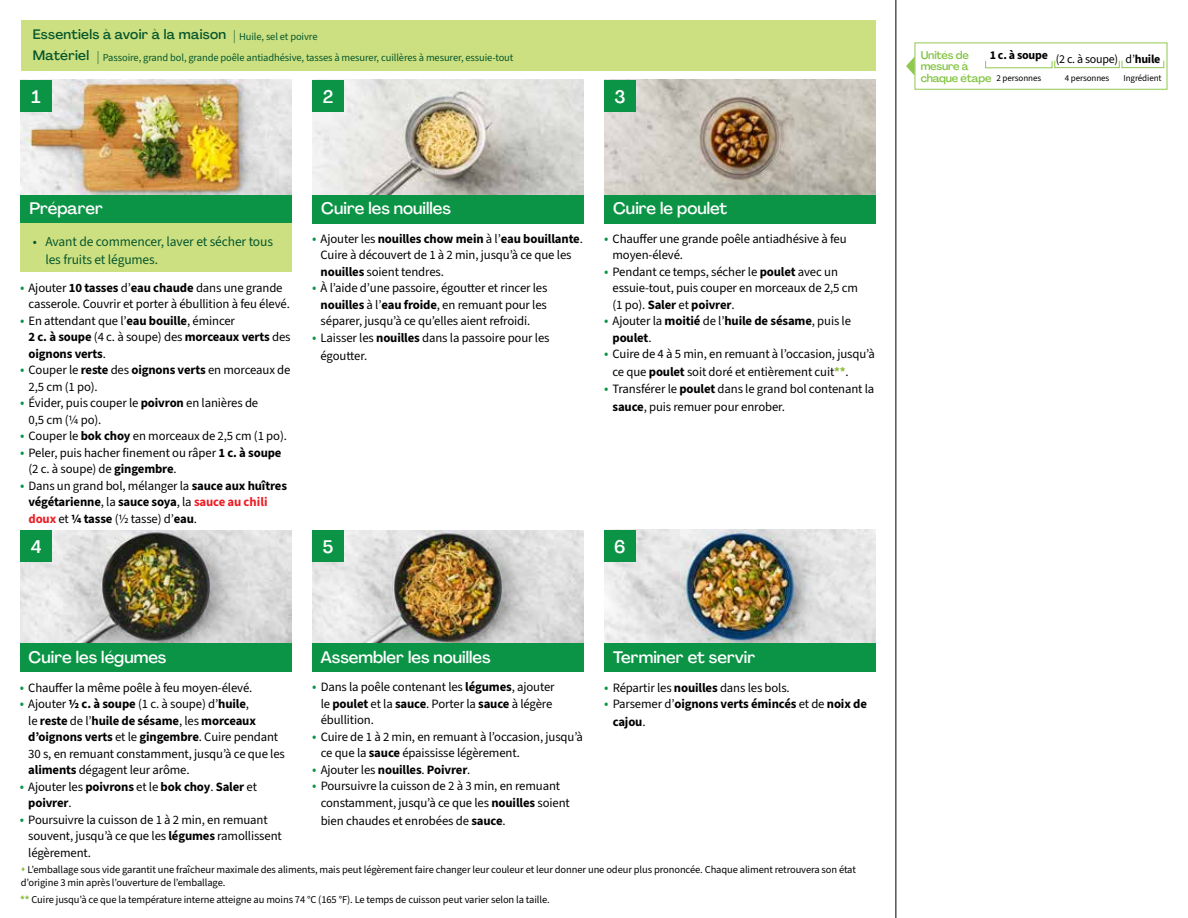
<style>
.page{position:relative;width:1188px;height:918px;background:#fff}
.page>*{position:absolute;margin:0;border:0;box-sizing:border-box;transform-origin:0 0}
.t1{font:500 18px "Agrandir";color:#fff}
.t2{font:500 16.5px "Agrandir";color:#fff}
.t3{font:13.5px/18px "Source Sans 3";letter-spacing:-.01em;color:#05562c}
.t4{font:500 13.5px "Agrandir";letter-spacing:.02em;color:#05562c}
.t5{font:12.75px/16.5px "Source Sans 3";letter-spacing:-.01em;color:#000}
.t6{font:700 12.75px/16.5px "Source Sans 3";letter-spacing:-.01em;color:#000}
.t7{font:700 12px "Source Sans 3";letter-spacing:-.02em;color:#000}
.t8{font:500 11.1px/11.7px "Agrandir";letter-spacing:-.015em;color:#82c341}
.t9{font:10.5px/13.5px "Source Sans 3";letter-spacing:-.01em;color:#000}
.t10{font:10.5px "Source Sans 3";letter-spacing:-.01em;color:#05562c}
.t11{font:9px "Source Sans 3";letter-spacing:-.01em;color:#000}
.s1{font-family:"Agrandir";font-weight:500;font-size:13.5px}
.s2{font-size:14.25px;color:#0b9446}
.s3{font-weight:700}
.s4{font-weight:400;font-size:14.25px;color:#0b9446}
.s5{font-weight:400}
.s6{color:#ed1d24}
.s7{font-weight:700;color:#8cba42}
.s8{color:#8cba42}
</style>
<div class="page">
<img style="left:20px;top:530px;width:272px;height:113px">
<img style="left:312px;top:530px;width:272px;height:113px">
<img style="left:604px;top:530px;width:272px;height:113px">
<img style="left:20px;top:80px;width:272px;height:115px">
<img style="left:312px;top:80px;width:272px;height:115px">
<img style="left:604px;top:80px;width:272px;height:115px">
<div style="left:312px;top:195px;width:272px;height:29px;background:#0b9446"></div>
<div style="left:20px;top:195px;width:272px;height:29px;background:#0b9446"></div>
<div style="left:20px;top:643px;width:272px;height:29px;background:#0b9446"></div>
<div style="left:312px;top:643px;width:272px;height:29px;background:#0b9446"></div>
<div style="left:604px;top:643px;width:272px;height:29px;background:#0b9446"></div>
<div style="left:604px;top:195px;width:272px;height:29px;background:#0b9446"></div>
<div style="left:21px;top:20px;width:855px;height:51px;background:#cde081"></div>
<div style="left:20px;top:224px;width:272px;height:48px;background:#cde081"></div>
<hr style="left:896px;top:0;width:1px;height:918px;background:#000">
<div style="left:20px;top:530px;width:32px;height:32px;background:#0b9446"></div>
<div style="left:20px;top:80px;width:32px;height:32px;background:#0b9446"></div>
<div style="left:312px;top:530px;width:32px;height:32px;background:#0b9446"></div>
<div style="left:312px;top:80px;width:32px;height:32px;background:#0b9446"></div>
<div style="left:604px;top:530px;width:32px;height:32px;background:#0b9446"></div>
<div style="left:604px;top:80px;width:32px;height:32px;background:#0b9446"></div>
<svg style="left:906px;top:56px;width:9px;height:20px"></svg>
<div style="left:915px;top:43px;width:252px;height:47px;border:1px solid #91c84e"></div>
<div style="left:985px;top:61px;width:67px;height:7px;border:1px solid #91c84e"></div>
<div style="left:1054px;top:60px;width:66px;height:8px;border:1px solid #91c84e"></div>
<div style="left:1122px;top:60px;width:42px;height:8px;border:1px solid #91c84e"></div>
<p class="t4" style="left:33px;top:26px;width:195px">Essentiels à avoir à la maison</p>
<p class="t10" style="left:233px;top:30px;width:86px"><span class="s1">|</span> Huile, sel et poivre</p>
<p class="t4" style="left:33px;top:47px;width:58px">Matériel</p>
<p class="t10" style="left:97px;top:51px;width:418px"><span class="s1">|</span> Passoire, grand bol, grande poêle antiadhésive, tasses à mesurer, cuillères à mesurer, essuie-tout</p>
<h1 class="t1" style="left:32px;top:86px;width:11px">1</h1>
<h1 class="t1" style="left:323px;top:86px;width:12px">2</h1>
<h1 class="t1" style="left:614px;top:85px;width:13px">3</h1>
<p class="t2" style="left:29px;top:198px;width:75px">Préparer</p>
<p class="t2" style="left:321px;top:198px;width:131px">Cuire les nouilles</p>
<p class="t2" style="left:613px;top:198px;width:116px">Cuire le poulet</p>
<p class="t3" style="left:45px;top:232px;width:229px;text-indent:-13px">• Avant de commencer, laver et sécher tous les fruits et légumes.</p>
<p class="t5" style="left:29px;top:279px;width:263px;text-indent:-9px"><span class="s2">•</span> Ajouter <span class="s3">10 tasses</span> d’<span class="s3">eau chaude</span> dans une grande casserole. Couvrir et porter à ébullition à feu élevé.</p>
<p class="t6" style="left:29px;top:312px;width:264px;text-indent:-9px"><span class="s4">•</span> <span class="s5">En attendant que l’</span>eau bouille<span class="s5">, émincer<br></span>2 c. à soupe <span class="s5">(4 c. à soupe) des</span> morceaux verts <span class="s5">des </span>oignons verts<span class="s5">.</span></p>
<p class="t5" style="left:29px;top:362px;width:264px;text-indent:-9px"><span class="s2">•</span> Couper le <span class="s3">reste</span> des <span class="s3">oignons verts</span> en morceaux de<br>2,5 cm (1 po).</p>
<p class="t5" style="left:29px;top:395px;width:231px;text-indent:-9px"><span class="s2">•</span> Évider, puis couper le <span class="s3">poivron</span> en lanières de<br>0,5 cm (¼ po).</p>
<p class="t5" style="left:20px;top:428px;width:268px"><span class="s2">•</span> Couper le <span class="s3">bok choy</span> en morceaux de 2,5 cm (1 po).</p>
<p class="t5" style="left:29px;top:444px;width:255px;text-indent:-9px"><span class="s2">•</span> Peler, puis hacher finement ou râper <span class="s3">1 c. à soupe </span>(2 c. à soupe) de <span class="s3">gingembre</span>.</p>
<p class="t6" style="left:29px;top:477px;width:260px;text-indent:-9px"><span class="s4">•</span> <span class="s5">Dans un grand bol, mélanger la</span> sauce aux huîtres végétarienne<span class="s5">, la</span> sauce soya<span class="s5">, la</span> <span class="s6">sauce au chili doux</span> <span class="s5">et</span> ¼ tasse <span class="s5">(½ tasse) d’</span>eau<span class="s5">.</span></p>
<p class="t5" style="left:321px;top:230px;width:264px;text-indent:-9px"><span class="s2">•</span> Ajouter les <span class="s3">nouilles chow mein</span> à l’<span class="s3">eau bouillante</span>.<br>Cuire à découvert de 1 à 2 min, jusqu’à ce que les <span class="s3">nouilles</span> soient tendres.</p>
<p class="t5" style="left:321px;top:280px;width:228px;text-align:justify;text-indent:-9px"><span class="s2">•</span> À l’aide d’une passoire, égoutter et rincer les <span class="s3">nouilles</span> à l’<span class="s3">eau froide</span>, en remuant pour les séparer, jusqu’à ce qu’elles aient refroidi.</p>
<p class="t5" style="left:321px;top:329px;width:230px;line-height:18px;text-indent:-9px"><span class="s2">•</span> Laisser les <span class="s3">nouilles</span> dans la passoire pour les égoutter.</p>
<p class="t5" style="left:613px;top:230px;width:236px;text-indent:-9px"><span class="s2">•</span> Chauffer une grande poêle antiadhésive à feu moyen-élevé.</p>
<p class="t5" style="left:613px;top:263px;width:247px;text-indent:-9px"><span class="s2">•</span> Pendant ce temps, sécher le <span class="s3">poulet</span> avec un essuie-tout, puis couper en morceaux de 2,5 cm (1 po). <span class="s3">Saler</span> et <span class="s3">poivrer</span>.</p>
<p class="t6" style="left:613px;top:313px;width:240px;text-indent:-9px"><span class="s4">•</span> <span class="s5">Ajouter la</span> moitié <span class="s5">de l’</span>huile de sésame<span class="s5">, puis le </span>poulet<span class="s5">.</span></p>
<p class="t5" style="left:613px;top:345px;width:264px;line-height:18px;text-indent:-9px"><span class="s2">•</span> Cuire de 4 à 5 min, en remuant à l’occasion, jusqu’à ce que <span class="s3">poulet</span> soit doré et entièrement cuit<span class="s7">**</span>.</p>
<p class="t5" style="left:613px;top:380px;width:263px;line-height:18px;text-indent:-9px"><span class="s2">•</span> Transférer le <span class="s3">poulet</span> dans le grand bol contenant la <span class="s3">sauce</span>, puis remuer pour enrober.</p>
<h1 class="t1" style="left:31px;top:536px;width:12px">4</h1>
<h1 class="t1" style="left:323px;top:536px;width:12px">5</h1>
<h1 class="t1" style="left:614px;top:536px;width:13px">6</h1>
<p class="t2" style="left:29px;top:647px;width:139px">Cuire les légumes</p>
<p class="t2" style="left:321px;top:647px;width:172px">Assembler les nouilles</p>
<p class="t2" style="left:613px;top:647px;width:144px">Terminer et servir</p>
<p class="t5" style="left:20px;top:679px;width:234px"><span class="s2">•</span> Chauffer la même poêle à feu moyen-élevé.</p>
<p class="t5" style="left:28px;top:696px;width:258px;text-indent:-9px"><span class="s2">•</span> Ajouter <span class="s3">½ c. à soupe</span> (1 c. à soupe) d’<span class="s3">huile</span>,<br>le <span class="s3">reste</span> de l’<span class="s3">huile de sésame</span>, les <span class="s3">morceaux d’oignons verts</span> et le <span class="s3">gingembre</span>. Cuire pendant 30 s, en remuant constamment, jusqu’à ce que les <span class="s3">aliments</span> dégagent leur arôme.</p>
<p class="t6" style="left:28px;top:778px;width:230px;text-indent:-9px"><span class="s4">•</span> <span class="s5">Ajouter les</span> poivrons <span class="s5">et le</span> bok choy<span class="s5">.</span> Saler <span class="s5">et </span>poivrer<span class="s5">.</span></p>
<p class="t5" style="left:28px;top:811px;width:255px;text-indent:-9px"><span class="s2">•</span> Poursuivre la cuisson de 1 à 2 min, en remuant souvent, jusqu’à ce que les <span class="s3">légumes</span> ramollissent légèrement.</p>
<p class="t5" style="left:321px;top:679px;width:235px;text-indent:-9px"><span class="s2">•</span> Dans la poêle contenant les <span class="s3">légumes</span>, ajouter le <span class="s3">poulet</span> et la <span class="s3">sauce</span>. Porter la <span class="s3">sauce</span> à légère ébullition.</p>
<p class="t5" style="left:321px;top:728px;width:264px;text-indent:-9px"><span class="s2">•</span> Cuire de 1 à 2 min, en remuant à l’occasion, jusqu’à ce que la <span class="s3">sauce</span> épaississe légèrement.</p>
<p class="t6" style="left:312px;top:761px;width:160px"><span class="s4">•</span> <span class="s5">Ajouter les</span> nouilles<span class="s5">.</span> Poivrer<span class="s5">.</span></p>
<p class="t5" style="left:321px;top:778px;width:251px;text-indent:-9px"><span class="s2">•</span> Poursuivre la cuisson de 2 à 3 min, en remuant constamment, jusqu’à ce que les <span class="s3">nouilles</span> soient</p>
<p class="t5" style="left:321px;top:812px;width:187px">bien chaudes et enrobées de <span class="s3">sauce</span>.</p>
<p class="t5" style="left:604px;top:679px;width:187px"><span class="s2">•</span> Répartir les <span class="s3">nouilles</span> dans les bols.</p>
<p class="t6" style="left:613px;top:695px;width:256px;line-height:18px;text-indent:-9px"><span class="s4">•</span> <span class="s5">Parsemer d’</span>oignons verts émincés <span class="s5">et de</span> noix de cajou<span class="s5">.</span></p>
<p class="t9" style="left:21px;top:863px;width:837px"><span class="s8">▲</span> L’emballage sous vide garantit une fraîcheur maximale des aliments, mais peut légèrement faire changer leur couleur et leur donner une odeur plus prononcée. Chaque aliment retrouvera son état d’origine 3 min après l’ouverture de l’emballage.</p>
<p class="t9" style="left:20px;top:893px;width:531px"><span class="s7">**</span> Cuire jusqu’à ce que la température interne atteigne au moins 74 °C (165 °F). Le temps de cuisson peut varier selon la taille.</p>
<p class="t8" style="left:921px;top:49px;width:72px">Unités de mesure à chaque étape</p>
<p class="t7" style="left:990px;top:48px;width:172px">1 c. à soupe <span class="s5">(2 c. à soupe) d’</span>huile</p>
<p class="t11" style="left:997px;top:72px;width:46px">2 personnes</p>
<p class="t11" style="left:1065px;top:72px;width:46px">4 personnes</p>
<p class="t11" style="left:1123px;top:72px;width:40px">Ingrédient</p>
</div>
